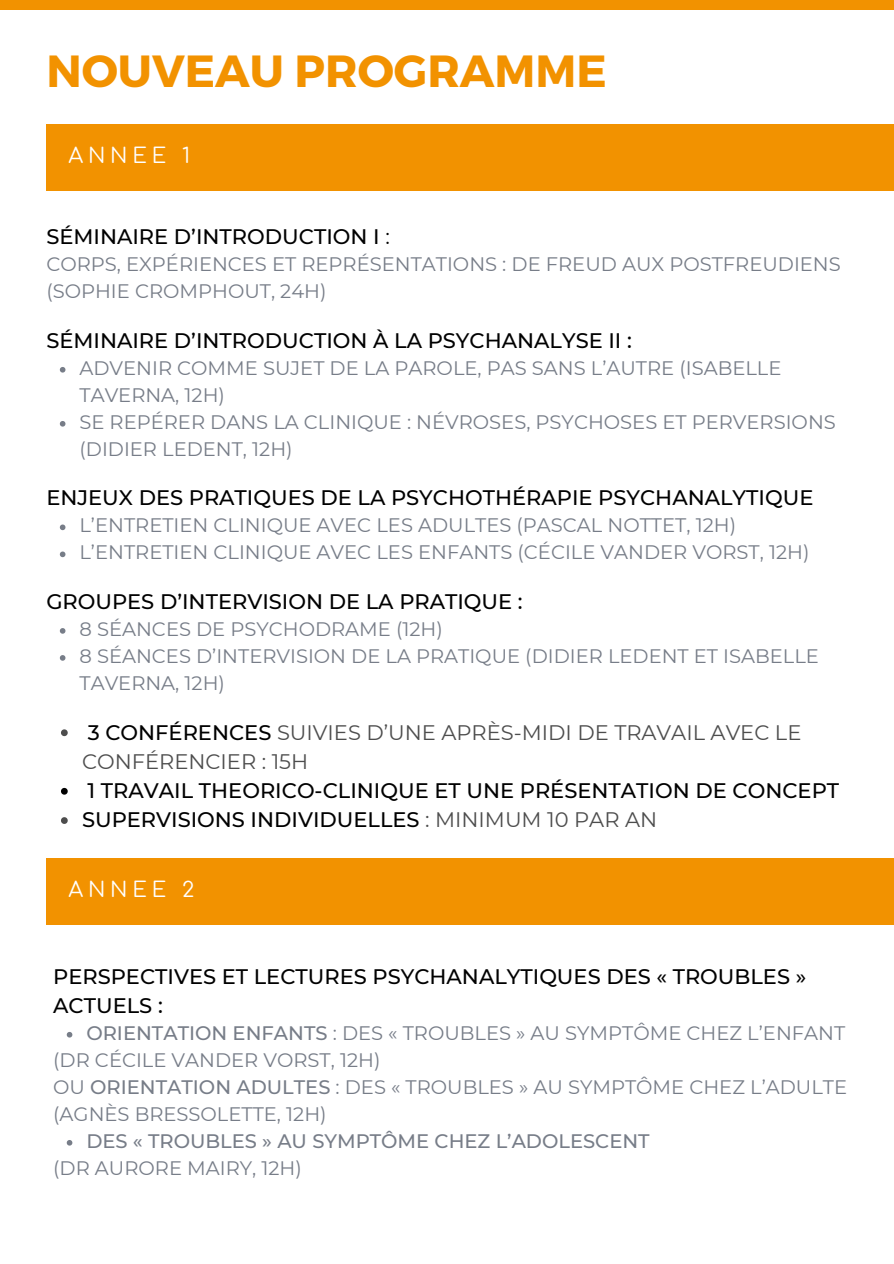
<style>
.page{position:relative;width:894px;height:1264px;background:#fff}
.page>*{position:absolute;margin:0;border:0;box-sizing:border-box;transform-origin:0 0}
.t1{font:700 45px "Montserrat";color:#f29200}
.t2{font:500 21px/29.2px "Montserrat";color:#000}
.t3{font:21px/29.2px "Montserrat";color:#4d4d4d}
.t4{font:21px "Comfortaa";letter-spacing:.23em;color:#fff}
.t5{font:19.5px/27px "Montserrat";color:#777d88}
.t6{font:500 19.5px "Montserrat";color:#777d88}
.s1{font-weight:400}
.s2{font-weight:500;color:#000}
.s3{font-weight:400;color:#4d4d4d}
.s4{font-weight:500}
</style>
<div class="page">
<div style="left:0;top:0;width:893px;height:9px;background:#f29200"></div>
<div style="left:46px;top:124px;width:847px;height:67px;background:#f29200"></div>
<svg style="left:60px;top:367px;width:5px;height:5px"></svg>
<svg style="left:60px;top:421px;width:5px;height:5px"></svg>
<svg style="left:60px;top:524px;width:5px;height:6px"></svg>
<svg style="left:60px;top:551px;width:5px;height:6px"></svg>
<svg style="left:60px;top:628px;width:5px;height:5px"></svg>
<svg style="left:60px;top:655px;width:5px;height:5px"></svg>
<svg style="left:61px;top:729px;width:7px;height:7px"></svg>
<svg style="left:61px;top:788px;width:7px;height:6px"></svg>
<svg style="left:61px;top:817px;width:7px;height:7px"></svg>
<div style="left:46px;top:857px;width:847px;height:67px;background:#f29200"></div>
<svg style="left:67px;top:1032px;width:5px;height:5px"></svg>
<svg style="left:67px;top:1140px;width:5px;height:5px"></svg>
<h1 class="t1" style="left:46px;top:42px;width:562px">NOUVEAU PROGRAMME</h1>
<p class="t4" style="left:68px;top:144px;width:123px">ANNEE 1</p>
<h3 class="t2" style="left:46px;top:222px;width:345px">SÉMINAIRE D’INTRODUCTION I <span class="s1">:</span></h3>
<h3 class="t5" style="left:46px;top:251px;width:795px">CORPS, EXPÉRIENCES ET REPRÉSENTATIONS : DE FREUD AUX POSTFREUDIENS (SOPHIE CROMPHOUT, 24H)</h3>
<h3 class="t2" style="left:46px;top:325px;width:587px">SÉMINAIRE D’INTRODUCTION À LA PSYCHANALYSE II :</h3>
<h2 class="t5" style="left:79px;top:354px;width:703px">ADVENIR COMME SUJET DE LA PAROLE, PAS SANS L’AUTRE (ISABELLE<br>TAVERNA, 12H)</h2>
<p class="t5" style="left:79px;top:408px;width:757px">SE REPÉRER DANS LA CLINIQUE : NÉVROSES, PSYCHOSES ET PERVERSIONS (DIDIER LEDENT, 12H)</p>
<p class="t2" style="left:46px;top:483px;width:768px">ENJEUX DES PRATIQUES DE LA PSYCHOTHÉRAPIE PSYCHANALYTIQUE</p>
<h2 class="t5" style="left:79px;top:512px;width:658px">L’ENTRETIEN CLINIQUE AVEC LES ADULTES (PASCAL NOTTET, 12H)</h2>
<p class="t5" style="left:79px;top:539px;width:731px">L’ENTRETIEN CLINIQUE AVEC LES ENFANTS (CÉCILE VANDER VORST, 12H)</p>
<p class="t2" style="left:46px;top:586px;width:478px">GROUPES D’INTERVISION DE LA PRATIQUE :</p>
<h2 class="t5" style="left:79px;top:615px;width:365px">8 SÉANCES DE PSYCHODRAME (12H)</h2>
<p class="t5" style="left:79px;top:642px;width:740px">8 SÉANCES D’INTERVISION DE LA PRATIQUE (DIDIER LEDENT ET ISABELLE<br>TAVERNA, 12H)</p>
<p class="t3" style="left:82px;top:717px;width:720px"><span class="s2">3 CONFÉRENCES</span> SUIVIES D’UNE APRÈS-MIDI DE TRAVAIL AVEC LE<br>CONFÉRENCIER : 15H</p>
<p class="t2" style="left:87px;top:775px;width:753px">1 TRAVAIL THEORICO-CLINIQUE ET UNE PRÉSENTATION DE CONCEPT</p>
<p class="t2" style="left:82px;top:805px;width:576px">SUPERVISIONS INDIVIDUELLES <span class="s3">: MINIMUM 10 PAR AN</span></p>
<h3 class="t4" style="left:68px;top:878px;width:127px">ANNEE 2</h3>
<h2 class="t2" style="left:53px;top:961px;width:754px">PERSPECTIVES ET LECTURES PSYCHANALYTIQUES DES « TROUBLES »<br>ACTUELS :</h2>
<p class="t5" style="left:86px;top:1019px;width:760px"><span class="s4">ORIENTATION ENFANTS</span> : DES « TROUBLES » AU SYMPTÔME CHEZ L’ENFANT</p>
<h3 class="t5" style="left:53px;top:1046px;width:795px">(DR CÉCILE VANDER VORST, 12H)<br>OU <span class="s4">ORIENTATION ADULTES</span> : DES « TROUBLES » AU SYMPTÔME CHEZ L’ADULTE (AGNÈS BRESSOLETTE, 12H)</h3>
<p class="t6" style="left:86px;top:1128px;width:564px">DES « TROUBLES » AU SYMPTÔME CHEZ L’ADOLESCENT</p>
<h3 class="t5" style="left:53px;top:1154px;width:250px">(DR AURORE MAIRY, 12H)</h3>
</div>
